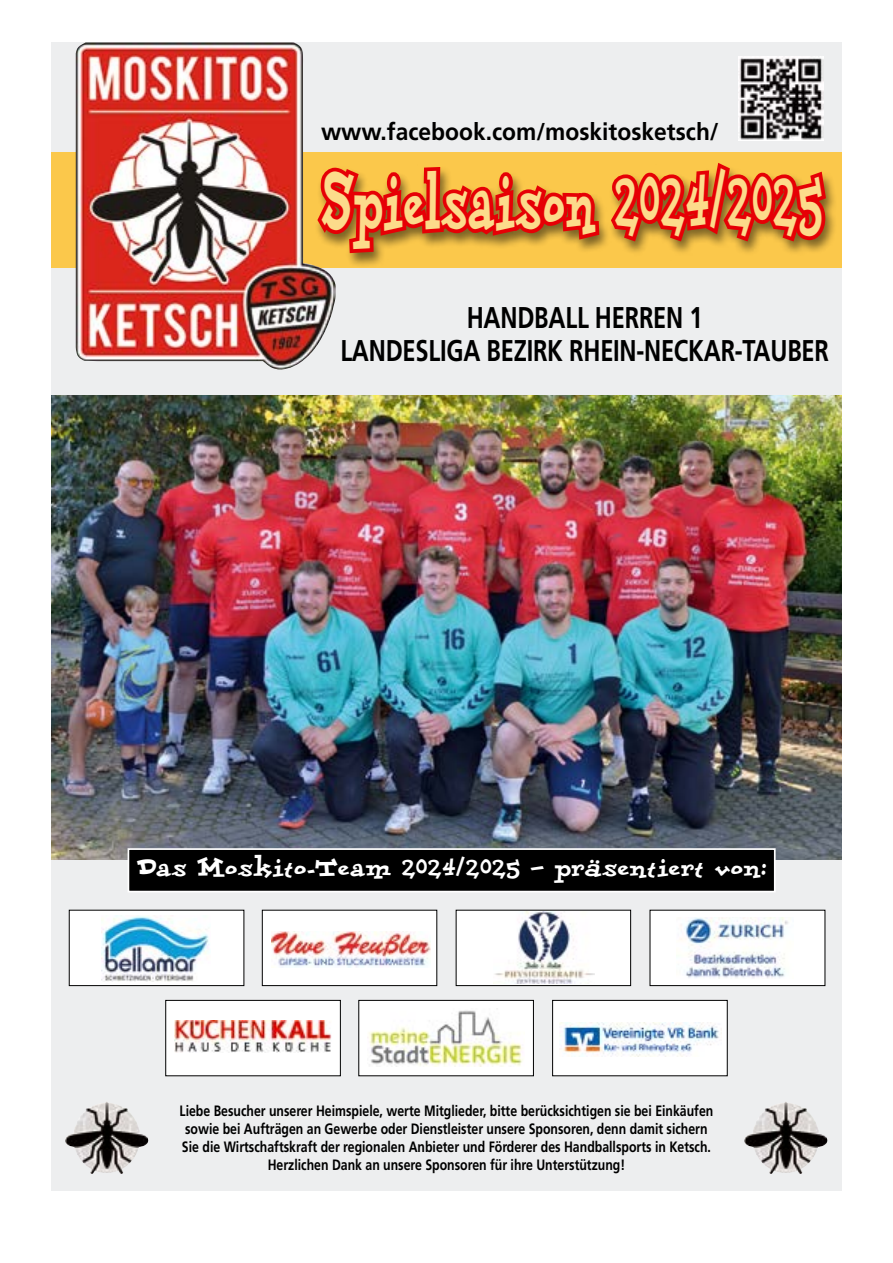
<style>
.page{position:relative;width:893px;height:1263px;background:#fff}
.page>*{position:absolute;margin:0;border:0;box-sizing:border-box;transform-origin:0 0}
.t1{font:900 82.5px "Dolores";color:#fcdb8b;scale:.46 1}
.t2{font:700 30px/33px "Frutiger LT Std";letter-spacing:-.01em;color:#000;text-align:center;scale:.79 1}
.t3{font:900 27px "Dolores";color:#fff;scale:.8 1}
.t4{font:700 24px "Frutiger LT Std";color:#000;scale:.95 1}
.t5{font:700 15px/18px "Frutiger LT Std";color:#000;text-align:center;scale:.82 1}
</style>
<div class="page">
<div style="left:51px;top:43px;width:791px;height:1148px;background:#edeeef"></div>
<div style="left:51px;top:152px;width:791px;height:116px;background:#fbc84b"></div>
<svg style="left:313px;top:42px;width:517px;height:224px"></svg>
<img style="left:51px;top:395px;width:791px;height:464px">
<img style="left:739px;top:56px;width:84px;height:84px">
<img style="left:76px;top:43px;width:260px;height:327px">
<div style="left:128px;top:849px;width:647px;height:42px;background:#000"></div>
<div style="left:128px;top:848px;width:648px;height:44px;border:2px solid #fff"></div>
<img style="left:755px;top:1102px;width:30px;height:24px">
<img style="left:76px;top:1102px;width:30px;height:24px">
<div style="left:262px;top:910px;width:175px;height:75px;background:#fff"></div>
<div style="left:262px;top:910px;width:175px;height:76px;border:1px solid #000"></div>
<div style="left:69px;top:910px;width:175px;height:75px;background:#fff"></div>
<div style="left:69px;top:910px;width:175px;height:76px;border:1px solid #000"></div>
<img style="left:271px;top:931px;width:159px;height:36px">
<div style="left:166px;top:1000px;width:174px;height:76px;background:#fff"></div>
<div style="left:166px;top:1000px;width:175px;height:76px;border:1px solid #000"></div>
<img style="left:175px;top:1021px;width:157px;height:32px">
<div style="left:359px;top:1000px;width:174px;height:76px;background:#fff"></div>
<div style="left:359px;top:1000px;width:175px;height:76px;border:1px solid #000"></div>
<img style="left:368px;top:1010px;width:155px;height:57px">
<img style="left:102px;top:916px;width:107px;height:65px">
<div style="left:553px;top:1000px;width:174px;height:76px;background:#fff"></div>
<div style="left:552px;top:1000px;width:175px;height:76px;border:1px solid #000"></div>
<img style="left:560px;top:1022px;width:159px;height:34px">
<div style="left:456px;top:910px;width:175px;height:75px;background:#fff"></div>
<div style="left:456px;top:910px;width:175px;height:76px;border:1px solid #000"></div>
<img style="left:493px;top:912px;width:101px;height:72px">
<div style="left:650px;top:910px;width:175px;height:75px;background:#fff"></div>
<div style="left:650px;top:910px;width:175px;height:76px;border:1px solid #000"></div>
<img style="left:680px;top:918px;width:109px;height:60px">
<h3 class="t4" style="left:321px;top:117px;width:420px">www.facebook.com/moskitosketsch/</h3>
<h1 class="t1" style="left:321px;top:160px;width:1091px">Spielsaison 2024/2025</h1>
<h2 class="t2" style="left:340px;top:301px;width:620px">HANDBALL HERREN 1<br>LANDESLIGA BEZIRK RHEIN-NECKAR-TAUBER</h2>
<h3 class="t3" style="left:137px;top:854px;width:789px">Das Moskito-Team 2024/2025 – präsentiert von:</h3>
<p class="t5" style="left:180px;top:1102px;width:653px">Liebe Besucher unserer Heimspiele, werte Mitglieder, bitte berücksichtigen sie bei Einkäufen sowie bei Aufträgen an Gewerbe oder Dienstleister unsere Sponsoren, denn damit sichern Sie die Wirtschaftskraft der regionalen Anbieter und Förderer des Handballsports in Ketsch.<br>Herzlichen Dank an unsere Sponsoren für ihre Unterstützung!</p>
</div>
